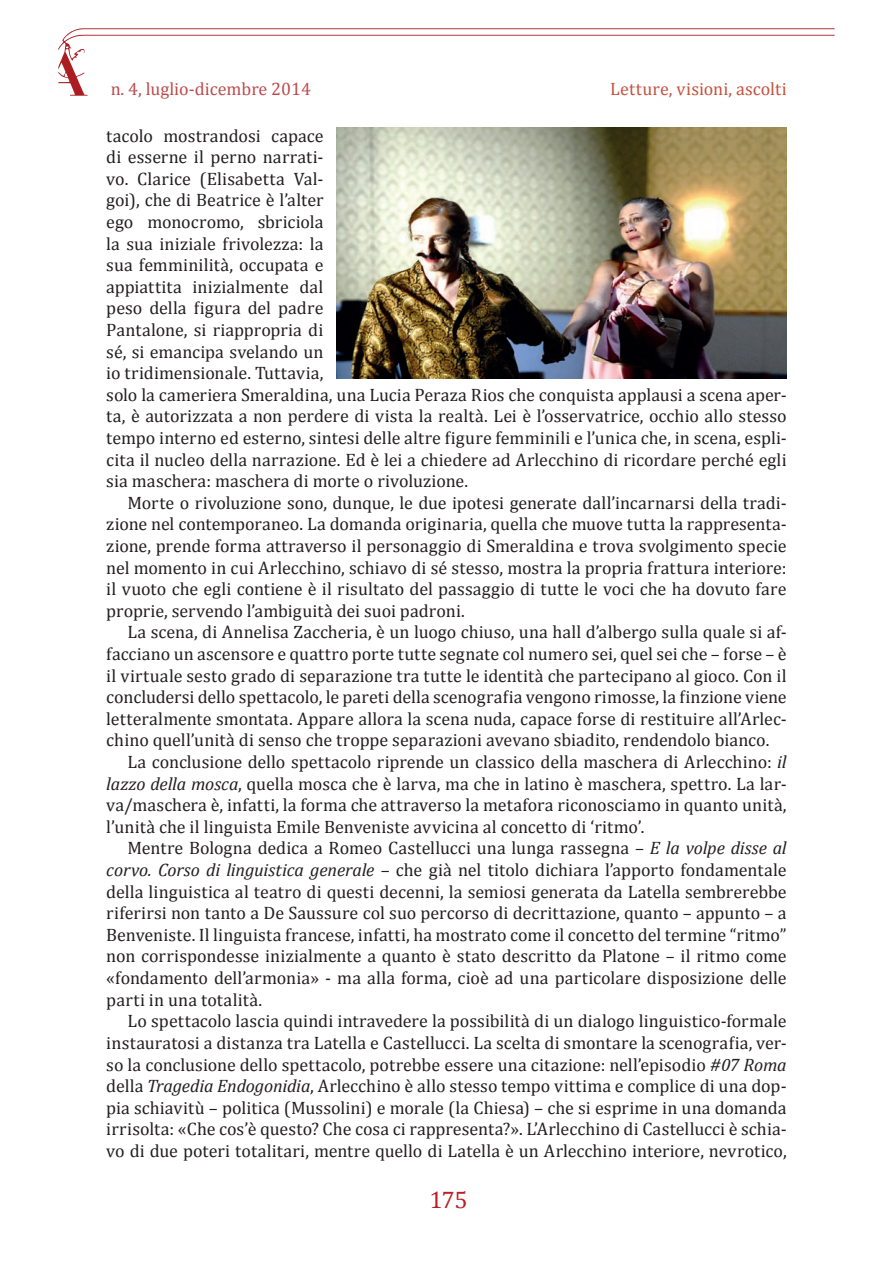
<style>
.page{position:relative;width:893px;height:1263px;background:#fff}
.page>*{position:absolute;margin:0;border:0;box-sizing:border-box;transform-origin:0 0}
.t1{font:24px "Cambria";color:#ba1f24}
.t2{font:18px/21.6px "Cambria";letter-spacing:.005em;color:#231f20}
.t3{font:18px "Cambria";color:#ac1d21}
.t4{font:18px "Cambria";letter-spacing:.01em;color:#c5513d}
.s1{font-style:italic}
</style>
<div class="page">
<svg style="left:58px;top:28px;width:777px;height:68px"></svg>
<svg style="left:65px;top:73px;width:3px;height:4px"></svg>
<img style="left:336px;top:128px;width:451px;height:251px">
<p class="t3" style="left:110px;top:78px;width:202px">n. 4, luglio-dicembre 2014</p>
<p class="t4" style="left:610px;top:78px;width:178px">Letture, visioni, ascolti</p>
<p class="t2" style="left:106px;top:125px;width:682px">tacolo mostrandosi capace<br>di esserne il perno narrati-<br>vo. Clarice (Elisabetta Val-<br>goi), che di Beatrice è l’alter<br>ego monocromo, sbriciola<br>la sua iniziale frivolezza: la<br>sua femminilità, occupata e<br>appiattita inizialmente dal<br>peso della figura del padre<br>Pantalone, si riappropria di<br>sé, si emancipa svelando un<br>io tridimensionale. Tuttavia,<br>solo la cameriera Smeraldina, una Lucia Peraza Rios che conquista applausi a scena aper&shy;ta, è autorizzata a non perdere di vista la realtà. Lei è l’osservatrice, occhio allo stesso tempo interno ed esterno, sintesi delle altre figure femminili e l’unica che, in scena, espli&shy;cita il nucleo della narrazione. Ed è lei a chiedere ad Arlecchino di ricordare perché egli sia maschera: maschera di morte o rivoluzione.</p>
<p class="t2" style="left:106px;top:492px;width:682px;text-align:justify;text-indent:21px">Morte o rivoluzione sono, dunque, le due ipotesi generate dall’incarnarsi della tradi&shy;zione nel contemporaneo. La domanda originaria, quella che muove tutta la rappresenta&shy;zione, prende forma attraverso il personaggio di Smeraldina e trova svolgimento specie nel momento in cui Arlecchino, schiavo di sé stesso, mostra la propria frattura interiore: il vuoto che egli contiene è il risultato del passaggio di tutte le voci che ha dovuto fare proprie, servendo l’ambiguità dei suoi padroni.</p>
<p class="t2" style="left:128px;top:621px;width:661px">La scena, di Annelisa Zaccheria, è un luogo chiuso, una hall d’albergo sulla quale si af-</p>
<p class="t2" style="left:106px;top:643px;width:682px">facciano un ascensore e quattro porte tutte segnate col numero sei, quel sei che – forse – è</p>
<p class="t2" style="left:106px;top:665px;width:682px">il virtuale sesto grado di separazione tra tutte le identità che partecipano al gioco. Con il</p>
<p class="t2" style="left:106px;top:686px;width:682px">concludersi dello spettacolo, le pareti della scenografia vengono rimosse, la finzione viene</p>
<p class="t2" style="left:106px;top:708px;width:682px">letteralmente smontata. Appare allora la scena nuda, capace forse di restituire all’Arlec-</p>
<p class="t2" style="left:106px;top:729px;width:665px">chino quell’unità di senso che troppe separazioni avevano sbiadito, rendendolo bianco.</p>
<p class="t2" style="left:128px;top:751px;width:661px">La conclusione dello spettacolo riprende un classico della maschera di Arlecchino: <span class="s1">il</span></p>
<p class="t2" style="left:106px;top:773px;width:682px"><span class="s1">lazzo della mosca</span>, quella mosca che è larva, ma che in latino è maschera, spettro. La lar-</p>
<p class="t2" style="left:106px;top:794px;width:682px">va/maschera è, infatti, la forma che attraverso la metafora riconosciamo in quanto unità,</p>
<p class="t2" style="left:106px;top:816px;width:540px">l’unità che il linguista Emile Benveniste avvicina al concetto di ‘ritmo’.</p>
<p class="t2" style="left:128px;top:837px;width:661px">Mentre Bologna dedica a Romeo Castellucci una lunga rassegna – <span class="s1">E la volpe disse al</span></p>
<p class="t2" style="left:106px;top:859px;width:682px"><span class="s1">corvo. Corso di linguistica generale</span> – che già nel titolo dichiara l’apporto fondamentale</p>
<p class="t2" style="left:106px;top:881px;width:682px">della linguistica al teatro di questi decenni, la semiosi generata da Latella sembrerebbe</p>
<p class="t2" style="left:106px;top:902px;width:682px">riferirsi non tanto a De Saussure col suo percorso di decrittazione, quanto – appunto – a</p>
<p class="t2" style="left:106px;top:924px;width:682px">Benveniste. Il linguista francese, infatti, ha mostrato come il concetto del termine “ritmo”</p>
<p class="t2" style="left:106px;top:945px;width:682px">non corrispondesse inizialmente a quanto è stato descritto da Platone – il ritmo come</p>
<p class="t2" style="left:106px;top:967px;width:682px">«fondamento dell’armonia» - ma alla forma, cioè ad una particolare disposizione delle</p>
<p class="t2" style="left:106px;top:989px;width:157px">parti in una totalità.</p>
<p class="t2" style="left:128px;top:1010px;width:661px">Lo spettacolo lascia quindi intravedere la possibilità di un dialogo linguistico-formale</p>
<p class="t2" style="left:106px;top:1032px;width:682px">instauratosi a distanza tra Latella e Castellucci. La scelta di smontare la scenografia, ver-</p>
<p class="t2" style="left:106px;top:1053px;width:682px">so la conclusione dello spettacolo, potrebbe essere una citazione: nell’episodio <span class="s1">#07 Roma</span></p>
<p class="t2" style="left:106px;top:1075px;width:682px">della <span class="s1">Tragedia Endogonidia</span>, Arlecchino è allo stesso tempo vittima e complice di una dop-</p>
<p class="t2" style="left:106px;top:1097px;width:682px">pia schiavitù – politica (Mussolini) e morale (la Chiesa) – che si esprime in una domanda</p>
<p class="t2" style="left:106px;top:1118px;width:682px">irrisolta: «Che cos’è questo? Che cosa ci rappresenta?». L’Arlecchino di Castellucci è schia-</p>
<p class="t2" style="left:106px;top:1140px;width:682px">vo di due poteri totalitari, mentre quello di Latella è un Arlecchino interiore, nevrotico,</p>
<h1 class="t1" style="left:430px;top:1186px;width:40px">175</h1>
</div>
